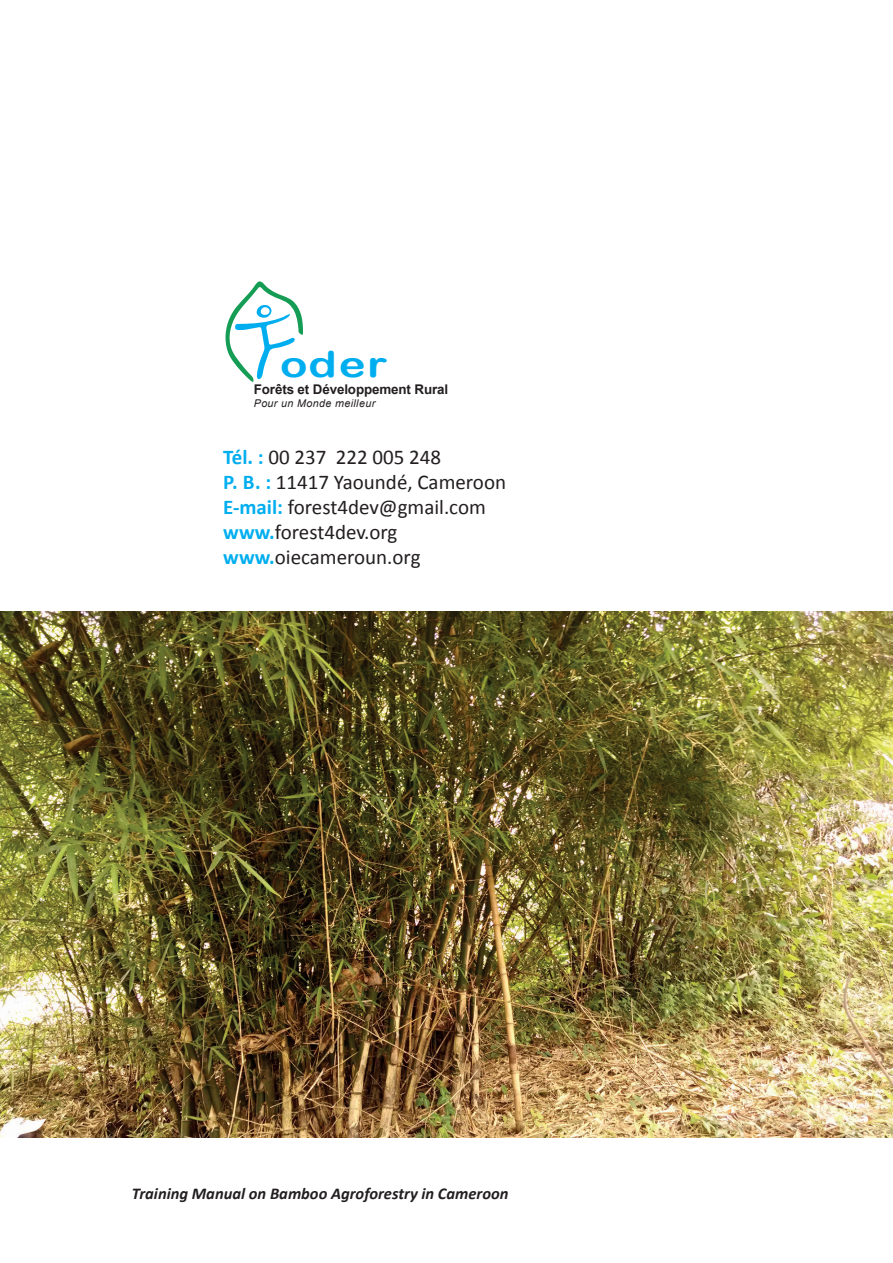
<style>
.page{position:relative;width:893px;height:1263px;background:#fff}
.page>*{position:absolute;margin:0;border:0;box-sizing:border-box;transform-origin:0 0}
.t1{font:35.85px "Arial Rounded MT Bold";color:#00aeef;scale:1.27 1}
.t2{font:21px/25.2px "Calibri";color:#231f20}
.t3{font:italic 700 16.5px "Calibri";color:#231f20}
.t4{font:700 13.35px "Arial";letter-spacing:-.01em;color:#231f20}
.t5{font:italic 10.65px "Arial";letter-spacing:.035em;color:#231f20}
.s1{font-weight:700;color:#00aeef}
</style>
<div class="page">
<img style="left:0;top:612px;width:893px;height:525px">
<svg style="left:225px;top:281px;width:78px;height:101px"></svg>
<h1 class="t1" style="left:280px;top:343px;width:86px">oder</h1>
<p class="t4" style="left:254px;top:381px;width:196px">Forêts et Développement Rural</p>
<p class="t5" style="left:254px;top:396px;width:123px">Pour un Monde meilleur</p>
<p class="t2" style="left:223px;top:443px;width:284px"><span class="s1">Tél. :</span> 00 237 222 005 248<br><span class="s1">P. B. :</span> 11417 Yaoundé, Cameroon<br><span class="s1">E-mail:</span> forest4dev@gmail.com <span class="s1">www.</span>forest4dev.org <span class="s1">www.</span>oiecameroun.org</p>
<p class="t3" style="left:132px;top:1183px;width:378px">Training Manual on Bamboo Agroforestry in Cameroon</p>
</div>
